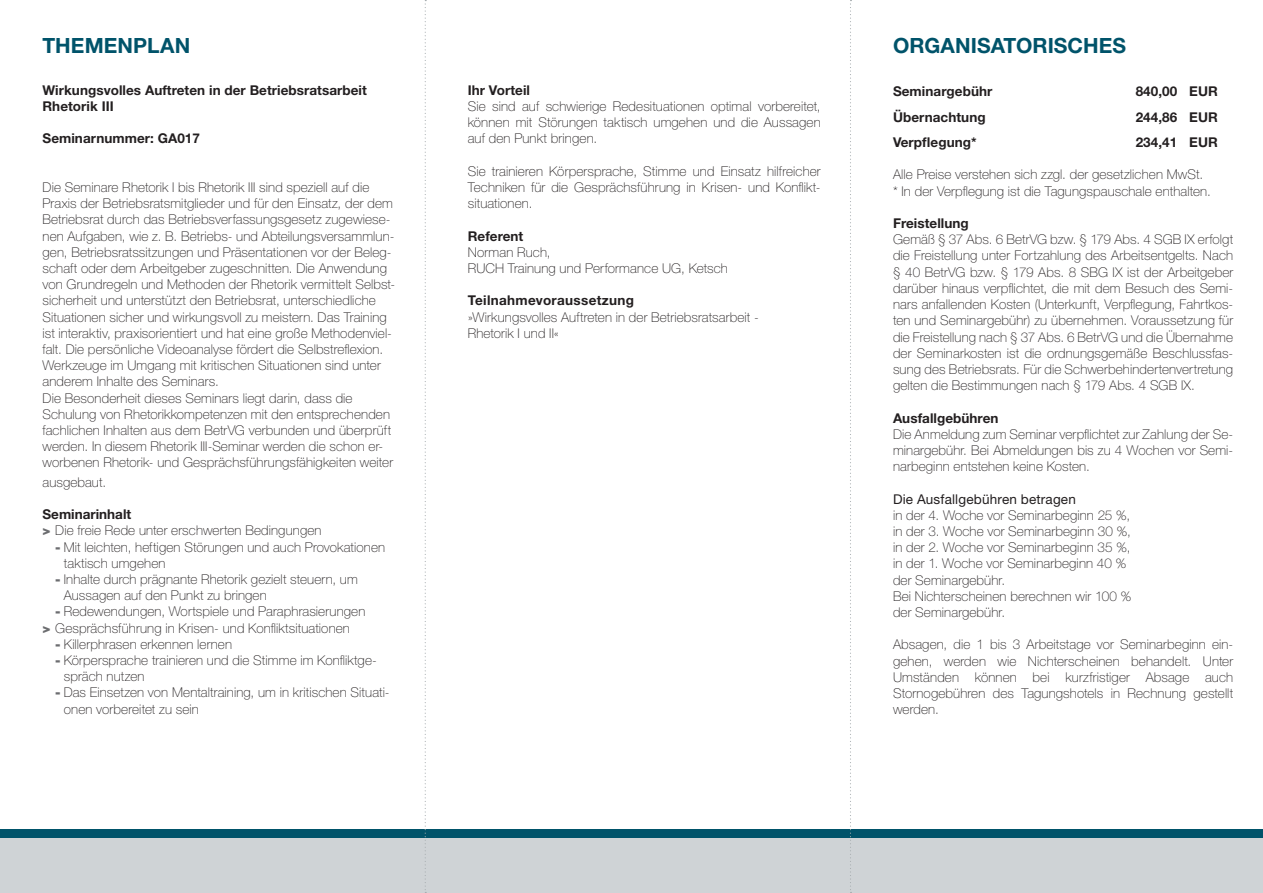
<style>
.page{position:relative;width:1263px;height:893px;background:#fff}
.page>*{position:absolute;margin:0;border:0;box-sizing:border-box;transform-origin:0 0}
.t1{font:700 21px "Helvetica Neue LT Std";letter-spacing:.005em;color:#00536a}
.Fließtext_schwarz{font:100 13.5px/16.2px "Helvetica Neue LT Std";letter-spacing:.01em;color:#231f20;text-align:justify}
.Unterüberschrift{font:100 13.5px/16.2px "Helvetica Neue LT Std";letter-spacing:.01em;color:#231f20}
.Hervorhebung_Bold_9_Punkt{font:700 13.5px "Helvetica Neue LT Std";letter-spacing:.005em;color:#231f20}
.Hervorhebung_Bold_9_Punkt-2{font:100 13.5px "Helvetica Neue LT Std";letter-spacing:.01em;color:#231f20}
.Fließtext_schwarz-2{font:13.5px "Helvetica Neue LT Std";letter-spacing:.015em;color:#231f20}
.Fließtext_schwarz-3{font:700 13.5px "Helvetica Neue LT Std";letter-spacing:.02em;color:#231f20}
.s1{font-weight:900;color:#6c6d70}
</style>
<div class="page">
<div style="left:0;top:831px;width:1263px;height:62px;background:#cfd3d6"></div>
<div style="left:0;top:829px;width:1263px;height:9px;background:#00536a"></div>
<svg style="left:425px;top:0;width:1px;height:893px"></svg>
<svg style="left:850px;top:0;width:1px;height:893px"></svg>
<h1 class="t1" style="left:43px;top:33px;width:149px">THEMENPLAN</h1>
<h1 class="t1" style="left:893px;top:33px;width:235px">ORGANISATORISCHES</h1>
<p class="Hervorhebung_Bold_9_Punkt" style="left:43px;top:82px;width:326px">Wirkungsvolles Auftreten in der Betriebsratsarbeit</p>
<p class="Hervorhebung_Bold_9_Punkt" style="left:43px;top:98px;width:73px">Rhetorik III</p>
<p class="Hervorhebung_Bold_9_Punkt" style="left:43px;top:130px;width:159px">Seminarnummer: GA017</p>
<p class="Unterüberschrift" style="left:43px;top:179px;width:354px">Die Seminare Rhetorik I bis Rhetorik III sind speziell auf die Praxis der Betriebsratsmitglieder und für den Einsatz, der dem Betriebsrat durch das Betriebsverfassungsgesetz zugewiese&shy;nen Aufgaben, wie z. B. Betriebs- und Abteilungsversammlun&shy;gen, Betriebsratssitzungen und Präsentationen vor der Beleg&shy;schaft oder dem Arbeitgeber zugeschnitten. Die Anwendung von Grundregeln und Methoden der Rhetorik vermittelt Selbst&shy;sicherheit und unterstützt den Betriebsrat, unterschiedliche Situationen sicher und wirkungsvoll zu meistern. Das Training ist interaktiv, praxisorientiert und hat eine große Methodenviel&shy;falt. Die persönliche Videoanalyse fördert die Selbstreflexion.<br>Werkzeuge im Umgang mit kritischen Situationen sind unter</p>
<p class="Unterüberschrift" style="left:43px;top:373px;width:178px">anderem Inhalte des Seminars.</p>
<p class="Unterüberschrift" style="left:43px;top:390px;width:352px">Die Besonderheit dieses Seminars liegt darin, dass die Schulung von Rhetorikkompetenzen mit den entsprechenden fachlichen Inhalten aus dem BetrVG verbunden und überprüft werden. In diesem Rhetorik III-Seminar werden die schon er&shy;worbenen Rhetorik- und Gesprächsführungsfähigkeiten weiter</p>
<p class="Unterüberschrift" style="left:43px;top:474px;width:65px">ausgebaut.</p>
<p class="Hervorhebung_Bold_9_Punkt" style="left:43px;top:506px;width:90px">Seminarinhalt</p>
<p class="Unterüberschrift" style="left:43px;top:522px;width:281px"><span class="s1">&gt;</span> Die freie Rede unter erschwerten Bedingungen</p>
<p class="Unterüberschrift" style="left:64px;top:539px;width:323px;text-indent:-9px"><span class="s1">-</span> Mit leichten, heftigen Störungen und auch Provokationen taktisch umgehen</p>
<p class="Unterüberschrift" style="left:64px;top:571px;width:296px;text-indent:-9px"><span class="s1">-</span> Inhalte durch prägnante Rhetorik gezielt steuern, um<br>Aussagen auf den Punkt zu bringen</p>
<p class="Unterüberschrift" style="left:55px;top:603px;width:312px"><span class="s1">-</span> Redewendungen, Wortspiele und Paraphrasierungen</p>
<p class="Unterüberschrift" style="left:43px;top:620px;width:309px"><span class="s1">&gt;</span> Gesprächsführung in Krisen- und Konfliktsituationen</p>
<p class="Unterüberschrift" style="left:55px;top:636px;width:178px"><span class="s1">-</span> Killerphrasen erkennen lernen</p>
<p class="Unterüberschrift" style="left:64px;top:652px;width:315px;text-indent:-9px"><span class="s1">-</span> Körpersprache trainieren und die Stimme im Konfliktge&shy;spräch nutzen</p>
<p class="Unterüberschrift" style="left:64px;top:684px;width:327px;text-indent:-9px"><span class="s1">-</span> Das Einsetzen von Mentaltraining, um in kritischen Situati&shy;onen vorbereitet zu sein</p>
<p class="Hervorhebung_Bold_9_Punkt" style="left:468px;top:82px;width:64px">Ihr Vorteil</p>
<p class="Fließtext_schwarz" style="left:468px;top:98px;width:354px">Sie sind auf schwierige Redesituationen optimal vorbereitet, können mit Störungen taktisch umgehen und die Aussagen auf den Punkt bringen.</p>
<p class="Fließtext_schwarz" style="left:468px;top:163px;width:354px">Sie trainieren Körpersprache, Stimme und Einsatz hilfreicher Techniken für die Gesprächsführung in Krisen- und Konflikt&shy;situationen.</p>
<p class="Hervorhebung_Bold_9_Punkt" style="left:468px;top:227px;width:57px">Referent</p>
<p class="Fließtext_schwarz" style="left:468px;top:244px;width:84px">Norman Ruch,</p>
<p class="Fließtext_schwarz" style="left:468px;top:260px;width:262px">RUCH Trainung und Performance UG, Ketsch</p>
<p class="Fließtext_schwarz-3" style="left:468px;top:292px;width:168px">Teilnahmevoraussetzung</p>
<p class="Hervorhebung_Bold_9_Punkt-2" style="left:468px;top:309px;width:293px">»Wirkungsvolles Auftreten in der Betriebsratsarbeit -</p>
<p class="Hervorhebung_Bold_9_Punkt-2" style="left:468px;top:325px;width:93px">Rhetorik I und II«</p>
<p class="Hervorhebung_Bold_9_Punkt" style="left:893px;top:83px;width:101px">Seminargebühr</p>
<p class="Hervorhebung_Bold_9_Punkt" style="left:1136px;top:83px;width:43px">840,00</p>
<p class="Hervorhebung_Bold_9_Punkt" style="left:1189px;top:83px;width:30px">EUR</p>
<p class="Hervorhebung_Bold_9_Punkt" style="left:893px;top:108px;width:94px">Übernachtung</p>
<p class="Hervorhebung_Bold_9_Punkt" style="left:1136px;top:108px;width:43px">244,86</p>
<p class="Hervorhebung_Bold_9_Punkt" style="left:1189px;top:108px;width:30px">EUR</p>
<p class="Hervorhebung_Bold_9_Punkt" style="left:893px;top:134px;width:85px">Verpflegung*</p>
<p class="Hervorhebung_Bold_9_Punkt" style="left:1136px;top:134px;width:43px">234,41</p>
<p class="Hervorhebung_Bold_9_Punkt" style="left:1189px;top:134px;width:30px">EUR</p>
<p class="Fließtext_schwarz" style="left:893px;top:167px;width:312px">Alle Preise verstehen sich zzgl. der gesetzlichen MwSt.</p>
<p class="Fließtext_schwarz" style="left:893px;top:183px;width:319px">* In der Verpflegung ist die Tagungspauschale enthalten.</p>
<p class="Hervorhebung_Bold_9_Punkt" style="left:893px;top:215px;width:77px">Freistellung</p>
<p class="Fließtext_schwarz" style="left:893px;top:231px;width:342px">Gemäß § 37 Abs. 6 BetrVG bzw. § 179 Abs. 4 SGB IX erfolgt die Freistellung unter Fortzahlung des Arbeitsentgelts. Nach § 40 BetrVG bzw. § 179 Abs. 8 SBG IX ist der Arbeitgeber darüber hinaus verpflichtet, die mit dem Besuch des Semi&shy;nars anfallenden Kosten (Unterkunft, Verpflegung, Fahrtkos&shy;ten und Seminargebühr) zu übernehmen. Voraussetzung für die Freistellung nach § 37 Abs. 6 BetrVG und die Übernahme der Seminarkosten ist die ordnungsgemäße Beschlussfas&shy;sung des Betriebsrats. Für die Schwerbehindertenvertretung gelten die Bestimmungen nach § 179 Abs. 4 SGB IX.</p>
<p class="Hervorhebung_Bold_9_Punkt" style="left:893px;top:409px;width:107px">Ausfallgebühren</p>
<p class="Fließtext_schwarz" style="left:893px;top:426px;width:342px">Die Anmeldung zum Seminar verpflichtet zur Zahlung der Se&shy;minargebühr. Bei Abmeldungen bis zu 4 Wochen vor Semi&shy;narbeginn entstehen keine Kosten.</p>
<p class="Fließtext_schwarz-2" style="left:893px;top:491px;width:184px">Die Ausfallgebühren betragen</p>
<p class="Fließtext_schwarz" style="left:893px;top:507px;width:239px">in der 4. Woche vor Seminarbeginn 25 %,</p>
<p class="Fließtext_schwarz" style="left:893px;top:523px;width:239px">in der 3. Woche vor Seminarbeginn 30 %,</p>
<p class="Fließtext_schwarz" style="left:893px;top:539px;width:239px">in der 2. Woche vor Seminarbeginn 35 %,</p>
<p class="Fließtext_schwarz" style="left:893px;top:555px;width:235px">in der 1. Woche vor Seminarbeginn 40 %</p>
<p class="Fließtext_schwarz" style="left:893px;top:572px;width:114px">der Seminargebühr.</p>
<p class="Fließtext_schwarz" style="left:893px;top:588px;width:240px">Bei Nichterscheinen berechnen wir 100 %</p>
<p class="Fließtext_schwarz" style="left:893px;top:604px;width:114px">der Seminargebühr.</p>
<p class="Fließtext_schwarz" style="left:893px;top:636px;width:342px">Absagen, die 1 bis 3 Arbeitstage vor Seminarbeginn ein&shy;gehen, werden wie Nichterscheinen behandelt. Unter Umständen können bei kurzfristiger Absage auch Stornogebühren des Tagungshotels in Rechnung gestellt werden.</p>
</div>
